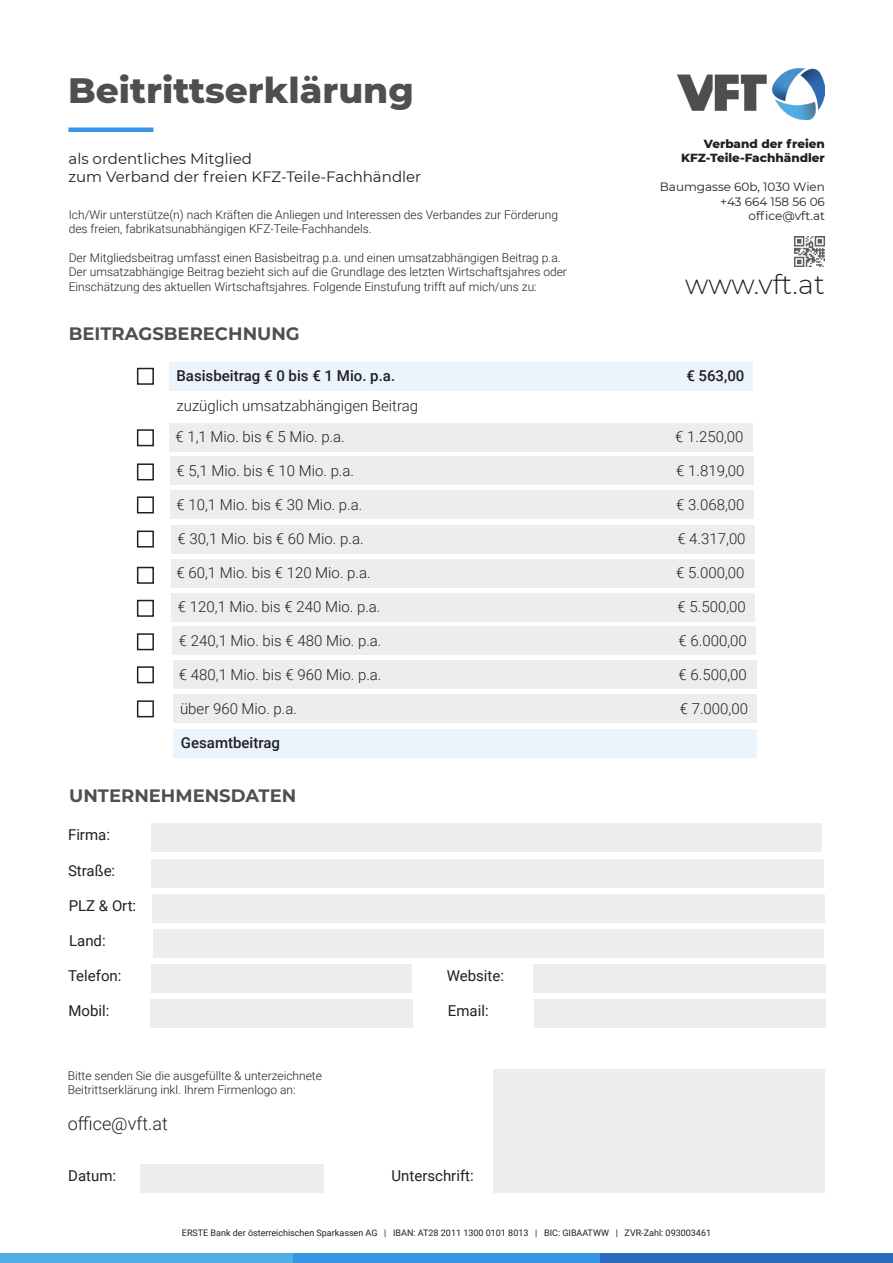
<style>
.page{position:relative;width:893px;height:1263px;background:#fff}
.page>*{position:absolute;margin:0;border:0;box-sizing:border-box;transform-origin:0 0}
.t1{font:800 36px "Montserrat";color:#504f4e}
.t2{font:300 27px "Montserrat";color:#231f20}
.t3{font:700 18px "Montserrat";color:#504f4e}
.t4{font:300 18px "Roboto";color:#231f20}
.t5{font:300 15px "Roboto";color:#231f20}
.t6{font:15px "Roboto";color:#231f20}
.t7{font:15px "Montserrat";color:#231f20}
.t8{font:500 15px "Roboto";color:#231f20}
.t9{font:300 12px/14.4px "Roboto";color:#231f20}
.t10{font:12px "Montserrat";color:#231f20}
.t11{font:800 12px "Montserrat";color:#231f20}
.t12{font:9px "Roboto";color:#231f20}
</style>
<div class="page">
<img style="left:677px;top:68px;width:148px;height:51px">
<hr style="left:68px;top:128px;width:85px;height:4px;background:#3895e5">
<div style="left:293px;top:1253px;width:307px;height:9px;background:#3895e5"></div>
<div style="left:600px;top:1253px;width:293px;height:9px;background:#2c6cbf"></div>
<div style="left:0;top:1253px;width:293px;height:9px;background:#4faee5"></div>
<div style="left:169px;top:362px;width:584px;height:28px;background:#ebf4fc"></div>
<div style="left:173px;top:729px;width:584px;height:28px;background:#ebf4fc"></div>
<div style="left:170px;top:491px;width:584px;height:28px;background:#ededed"></div>
<div style="left:173px;top:661px;width:583px;height:28px;background:#ededed"></div>
<div style="left:171px;top:525px;width:584px;height:28px;background:#ededed"></div>
<div style="left:173px;top:695px;width:584px;height:28px;background:#ededed"></div>
<div style="left:170px;top:457px;width:584px;height:28px;background:#ededed"></div>
<div style="left:173px;top:627px;width:583px;height:28px;background:#ededed"></div>
<div style="left:169px;top:423px;width:584px;height:28px;background:#ededed"></div>
<div style="left:172px;top:593px;width:583px;height:28px;background:#ededed"></div>
<div style="left:171px;top:559px;width:584px;height:28px;background:#ededed"></div>
<div style="left:137px;top:368px;width:17px;height:17px;border:2px solid #231f20"></div>
<div style="left:137px;top:463px;width:17px;height:17px;border:2px solid #231f20"></div>
<div style="left:137px;top:633px;width:17px;height:17px;border:2px solid #231f20"></div>
<div style="left:137px;top:429px;width:17px;height:17px;border:2px solid #231f20"></div>
<div style="left:137px;top:600px;width:17px;height:17px;border:2px solid #231f20"></div>
<div style="left:137px;top:496px;width:17px;height:17px;border:2px solid #231f20"></div>
<div style="left:137px;top:666px;width:17px;height:17px;border:2px solid #231f20"></div>
<div style="left:137px;top:530px;width:17px;height:18px;border:2px solid #231f20"></div>
<div style="left:137px;top:700px;width:17px;height:17px;border:2px solid #231f20"></div>
<div style="left:137px;top:567px;width:17px;height:17px;border:2px solid #231f20"></div>
<img style="left:795px;top:237px;width:30px;height:30px">
<div style="left:151px;top:824px;width:671px;height:28px;background:#ededed"></div>
<div style="left:151px;top:964px;width:261px;height:29px;background:#ededed"></div>
<div style="left:151px;top:999px;width:262px;height:29px;background:#ededed"></div>
<div style="left:533px;top:964px;width:292px;height:29px;background:#ededed"></div>
<div style="left:535px;top:999px;width:291px;height:29px;background:#ededed"></div>
<div style="left:151px;top:859px;width:673px;height:28px;background:#ededed"></div>
<div style="left:152px;top:894px;width:672px;height:28px;background:#ededed"></div>
<div style="left:153px;top:929px;width:671px;height:28px;background:#ededed"></div>
<div style="left:141px;top:1164px;width:183px;height:29px;background:#ededed"></div>
<div style="left:494px;top:1069px;width:331px;height:124px;background:#ededed"></div>
<p class="t1" style="left:68px;top:64px;width:347px">Beitrittserklärung</p>
<p class="t7" style="left:68px;top:148px;width:185px">als ordentliches Mitglied</p>
<p class="t7" style="left:68px;top:166px;width:354px">zum Verband der freien KFZ-Teile-Fachhändler</p>
<p class="t9" style="left:69px;top:207px;width:491px">Ich/Wir unterstütze(n) nach Kräften die Anliegen und Interessen des Verbandes zur Förderung des freien, fabrikatsunabhängigen KFZ-Teile-Fachhandels.</p>
<p class="t9" style="left:69px;top:250px;width:500px">Der Mitgliedsbeitrag umfasst einen Basisbeitrag p.a. und einen umsatzabhängigen Beitrag p.a.<br>Der umsatzabhängige Beitrag bezieht sich auf die Grundlage des letzten Wirtschaftsjahres oder<br>Einschätzung des aktuellen Wirtschaftsjahres. Folgende Einstufung trifft auf mich/uns zu:</p>
<p class="t3" style="left:69px;top:320px;width:233px">BEITRAGSBERECHNUNG</p>
<p class="t8" style="left:176px;top:365px;width:220px">Basisbeitrag € 0 bis € 1 Mio. p.a.</p>
<p class="t5" style="left:176px;top:395px;width:243px">zuzüglich umsatzabhängigen Beitrag</p>
<p class="t5" style="left:176px;top:426px;width:171px">€ 1,1 Mio. bis € 5 Mio. p.a.</p>
<p class="t5" style="left:176px;top:460px;width:179px">€ 5,1 Mio. bis € 10 Mio. p.a.</p>
<p class="t5" style="left:176px;top:494px;width:187px">€ 10,1 Mio. bis € 30 Mio. p.a.</p>
<p class="t5" style="left:178px;top:528px;width:187px">€ 30,1 Mio. bis € 60 Mio. p.a.</p>
<p class="t5" style="left:176px;top:562px;width:196px">€ 60,1 Mio. bis € 120 Mio. p.a.</p>
<p class="t5" style="left:178px;top:596px;width:204px">€ 120,1 Mio. bis € 240 Mio. p.a.</p>
<p class="t5" style="left:179px;top:630px;width:204px">€ 240,1 Mio. bis € 480 Mio. p.a.</p>
<p class="t5" style="left:179px;top:664px;width:204px">€ 480,1 Mio. bis € 960 Mio. p.a.</p>
<p class="t5" style="left:180px;top:698px;width:119px">über 960 Mio. p.a.</p>
<p class="t8" style="left:181px;top:732px;width:101px">Gesamtbeitrag</p>
<p class="t3" style="left:69px;top:783px;width:229px">UNTERNEHMENSDATEN</p>
<p class="t6" style="left:68px;top:825px;width:43px">Firma:</p>
<p class="t6" style="left:68px;top:860px;width:49px">Straße:</p>
<p class="t6" style="left:69px;top:895px;width:69px">PLZ &amp; Ort:</p>
<p class="t6" style="left:69px;top:930px;width:38px">Land:</p>
<p class="t6" style="left:68px;top:965px;width:55px">Telefon:</p>
<p class="t6" style="left:68px;top:1000px;width:42px">Mobil:</p>
<p class="t9" style="left:68px;top:1067px;width:256px">Bitte senden Sie die ausgefüllte &amp; unterzeichnete</p>
<p class="t9" style="left:68px;top:1082px;width:229px">Beitrittserklärung inkl. Ihrem Firmenlogo an:</p>
<p class="t4" style="left:68px;top:1111px;width:102px">office@vft.at</p>
<p class="t6" style="left:447px;top:965px;width:59px">Website:</p>
<p class="t6" style="left:448px;top:1001px;width:42px">Email:</p>
<p class="t6" style="left:68px;top:1165px;width:49px">Datum:</p>
<p class="t6" style="left:391px;top:1165px;width:84px">Unterschrift:</p>
<p class="t11" style="left:704px;top:135px;width:123px">Verband der freien</p>
<p class="t11" style="left:681px;top:149px;width:145px">KFZ-Teile-Fachhändler</p>
<p class="t10" style="left:660px;top:179px;width:167px">Baumgasse 60b, 1030 Wien</p>
<p class="t10" style="left:720px;top:193px;width:106px">+43 664 158 56 06</p>
<p class="t10" style="left:749px;top:207px;width:78px">office@vft.at</p>
<p class="t2" style="left:685px;top:266px;width:141px">www.vft.at</p>
<p class="t8" style="left:686px;top:365px;width:60px">€ 563,00</p>
<p class="t5" style="left:675px;top:426px;width:70px">€ 1.250,00</p>
<p class="t5" style="left:676px;top:460px;width:70px">€ 1.819,00</p>
<p class="t5" style="left:676px;top:494px;width:70px">€ 3.068,00</p>
<p class="t5" style="left:677px;top:528px;width:70px">€ 4.317,00</p>
<p class="t5" style="left:676px;top:562px;width:70px">€ 5.000,00</p>
<p class="t5" style="left:678px;top:596px;width:70px">€ 5.500,00</p>
<p class="t5" style="left:679px;top:630px;width:70px">€ 6.000,00</p>
<p class="t5" style="left:679px;top:664px;width:70px">€ 6.500,00</p>
<p class="t5" style="left:680px;top:698px;width:70px">€ 7.000,00</p>
<p class="t12" style="left:182px;top:1226px;width:531px">ERSTE Bank der österreichischen Sparkassen AG | IBAN: AT28 2011 1300 0101 8013 | BIC: GIBAATWW | ZVR-Zahl: 093003461</p>
</div>
